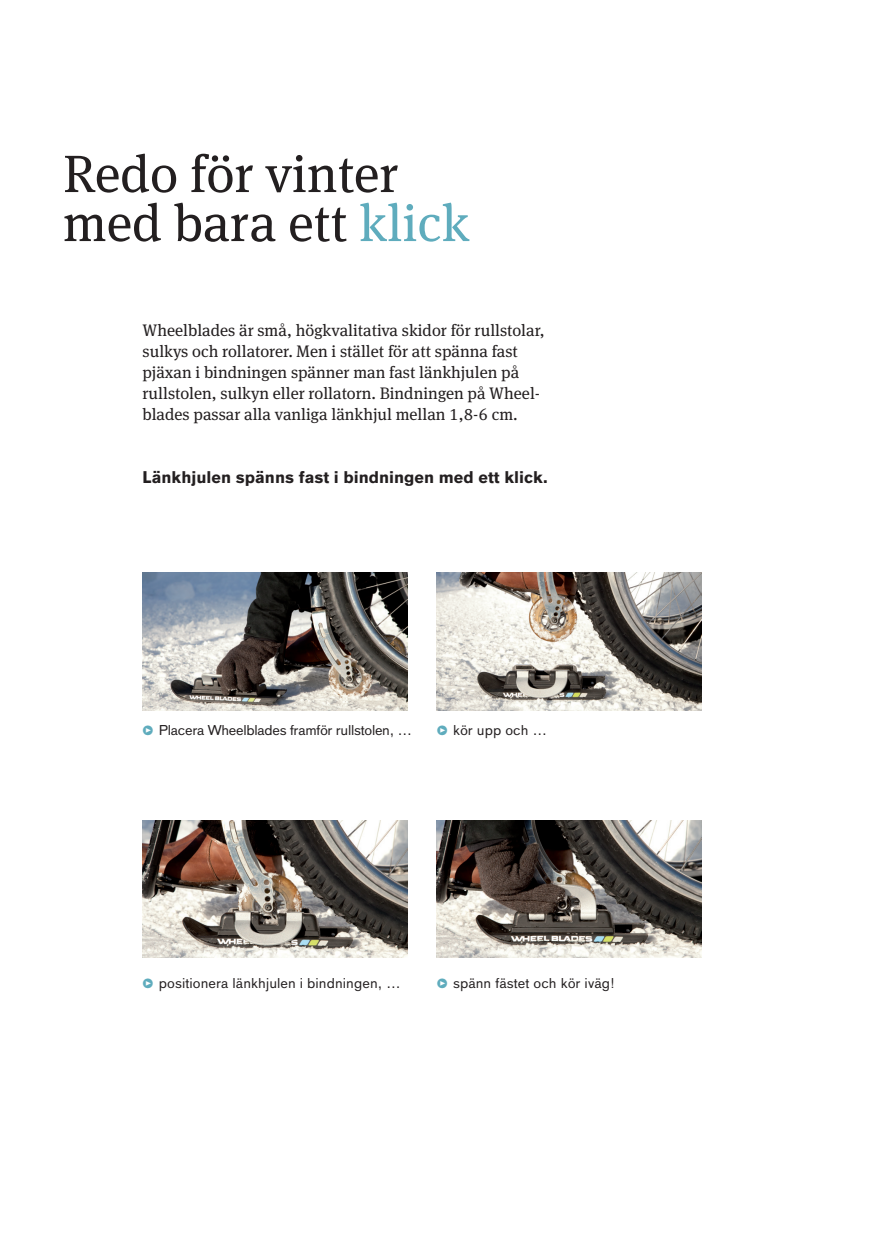
<style>
.page{position:relative;width:874px;height:1241px;background:#fff}
.page>*{position:absolute;margin:0;border:0;box-sizing:border-box;transform-origin:0 0}
.t1{font:52.5px/49px "OBO Serif";color:#231f20}
.t2{font:16.62px/21px "OBO Serif";color:#231f20}
.t3{font:700 16.62px "OBO Sans";color:#231f20}
.t4{font:14px "OBO Sans";letter-spacing:.005em;color:#231f20}
.t5{font:14px "OBO Sans";letter-spacing:-.02em;color:#231f20}
.s1{color:#5facbd}
.s2{font-family:"OBO Serif";font-size:13.12px;color:#5facbd}
</style>
<div class="page">
<img style="left:142px;top:573px;width:265px;height:137px">
<img style="left:142px;top:820px;width:265px;height:137px">
<img style="left:436px;top:573px;width:265px;height:137px">
<img style="left:436px;top:820px;width:265px;height:137px">
<h1 class="t1" style="left:63px;top:149px;width:408px">Redo för vinter med bara ett <span class="s1">klick</span></h1>
<p class="t2" style="left:142px;top:320px;width:403px">Wheelblades är små, högkvalitativa skidor för rullstolar, sulkys och rollatorer. Men i stället för att spänna fast pjäxan i bindningen spänner man fast länkhjulen på rullstolen, sulkyn eller rollatorn. Bindningen på Wheel&shy;blades passar alla vanliga länkhjul mellan 1,8-6 cm.</p>
<p class="t3" style="left:142px;top:468px;width:406px">Länkhjulen spänns fast i bindningen med ett klick.</p>
<p class="t5" style="left:142px;top:722px;width:271px"><span class="s2">•</span> Placera Wheelblades framför rullstolen, …</p>
<p class="t4" style="left:436px;top:722px;width:112px"><span class="s2">•</span> kör upp och …</p>
<p class="t4" style="left:142px;top:974px;width:260px"><span class="s2">•</span> positionera länkhjulen i bindningen, …</p>
<p class="t4" style="left:436px;top:974px;width:180px"><span class="s2">•</span> spänn fästet och kör iväg!</p>
</div>
